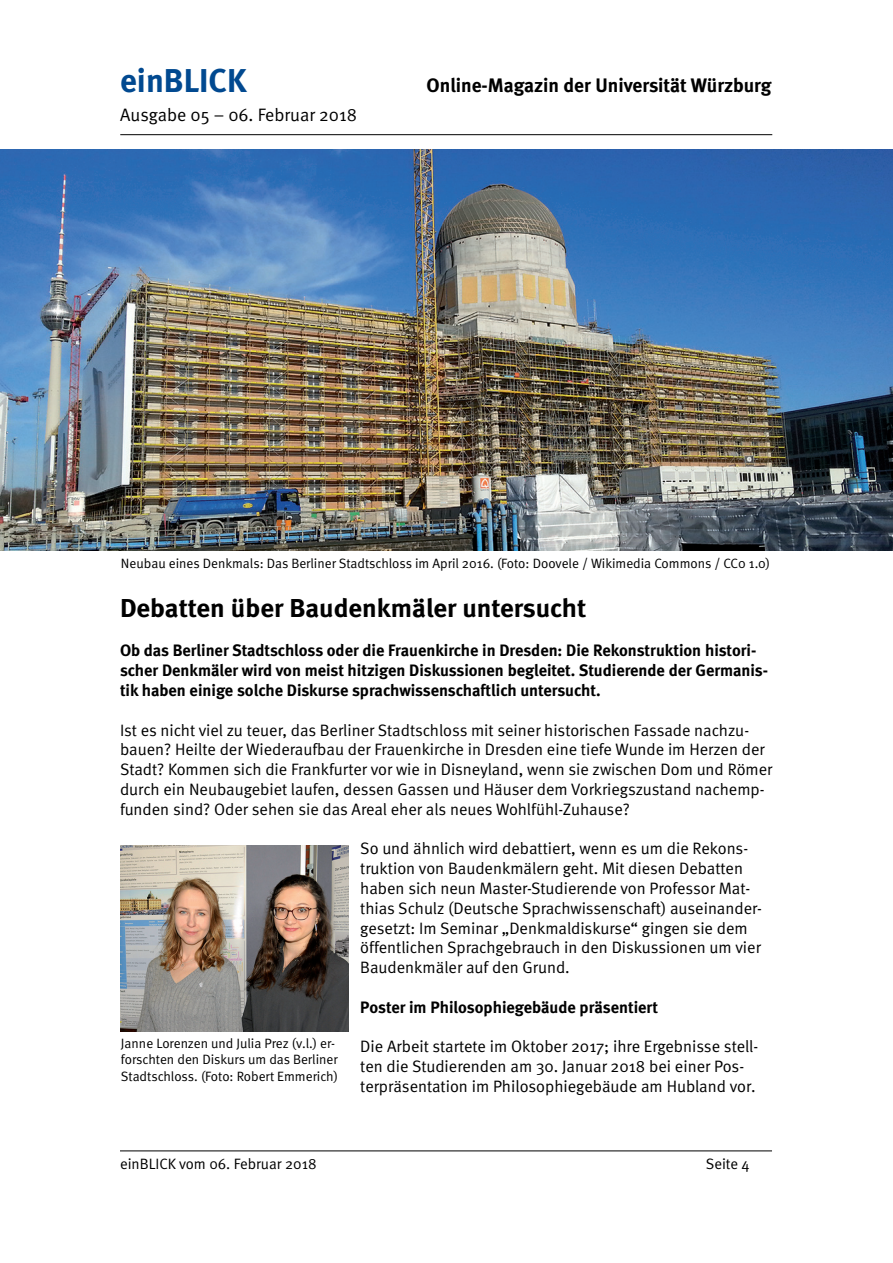
<style>
.page{position:relative;width:893px;height:1263px;background:#fff}
.page>*{position:absolute;margin:0;border:0;box-sizing:border-box;transform-origin:0 0}
.t1{font:700 33px "Meta";color:#014990}
.t2{font:700 25.8px "Meta";color:#000;scale:1.04 1}
.t3{font:700 19.5px "Meta";color:#000}
.t4{font:18px "Meta Normal";color:#000}
.t5{font:16.5px/19.8px "Meta Normal";color:#000}
.t6{font:700 16.5px/19.8px "Meta";color:#000}
.t7{font:15px "Meta Normal";color:#000}
.t8{font:13.5px/16.2px "Meta Normal";color:#000}
</style>
<div class="page">
<hr style="left:120px;top:134px;width:652px;height:1px;background:#000">
<hr style="left:120px;top:1150px;width:652px;height:1px;background:#000">
<img style="left:0;top:149px;width:893px;height:402px">
<img style="left:121px;top:845px;width:227px;height:186px">
<h1 class="t1" style="left:120px;top:61px;width:128px">einBLICK</h1>
<p class="t3" style="left:427px;top:74px;width:346px">Online-Magazin der Universität Würzburg</p>
<p class="t4" style="left:120px;top:105px;width:238px">Ausgabe 05 – 06. Februar 2018</p>
<p class="t8" style="left:121px;top:555px;width:651px">Neubau eines Denkmals: Das Berliner Stadtschloss im April 2016. (Foto: Doovele / Wikimedia Commons / CC0 1.0)</p>
<h2 class="t2" style="left:120px;top:592px;width:450px">Debatten über Baudenkmäler untersucht</h2>
<p class="t6" style="left:120px;top:640px;width:650px">Ob das Berliner Stadtschloss oder die Frauenkirche in Dresden: Die Rekonstruktion histori&shy;scher Denkmäler wird von meist hitzigen Diskussionen begleitet. Studierende der Germanis&shy;tik haben einige solche Diskurse sprachwissenschaftlich untersucht.</p>
<p class="t5" style="left:120px;top:720px;width:654px">Ist es nicht viel zu teuer, das Berliner Stadtschloss mit seiner historischen Fassade nachzu&shy;bauen? Heilte der Wiederaufbau der Frauenkirche in Dresden eine tiefe Wunde im Herzen der Stadt? Kommen sich die Frankfurter vor wie in Disneyland, wenn sie zwischen Dom und Römer durch ein Neubaugebiet laufen, dessen Gassen und Häuser dem Vorkriegszustand nachemp&shy;funden sind? Oder sehen sie das Areal eher als neues Wohlfühl-Zuhause?</p>
<p class="t5" style="left:360px;top:838px;width:403px">So und ähnlich wird debattiert, wenn es um die Rekons&shy;truktion von Baudenkmälern geht. Mit diesen Debatten haben sich neun Master-Studierende von Professor Mat&shy;thias Schulz (Deutsche Sprachwissenschaft) auseinander&shy;gesetzt: Im Seminar „Denkmaldiskurse“ gingen sie dem öffentlichen Sprachgebrauch in den Diskussionen um vier Baudenkmäler auf den Grund.</p>
<p class="t6" style="left:360px;top:997px;width:299px">Poster im Philosophiegebäude präsentiert</p>
<p class="t5" style="left:360px;top:1036px;width:399px">Die Arbeit startete im Oktober 2017; ihre Ergebnisse stell&shy;ten die Studierenden am 30. Januar 2018 bei einer Pos&shy;terpräsentation im Philosophiegebäude am Hubland vor.</p>
<p class="t8" style="left:121px;top:1035px;width:219px">Janne Lorenzen und Julia Prez (v.l.) er&shy;forschten den Diskurs um das Berliner<br>Stadtschloss. (Foto: Robert Emmerich)</p>
<p class="t7" style="left:120px;top:1155px;width:198px">einBLICK vom 06. Februar 2018</p>
<p class="t7" style="left:706px;top:1155px;width:45px">Seite 4</p>
</div>
